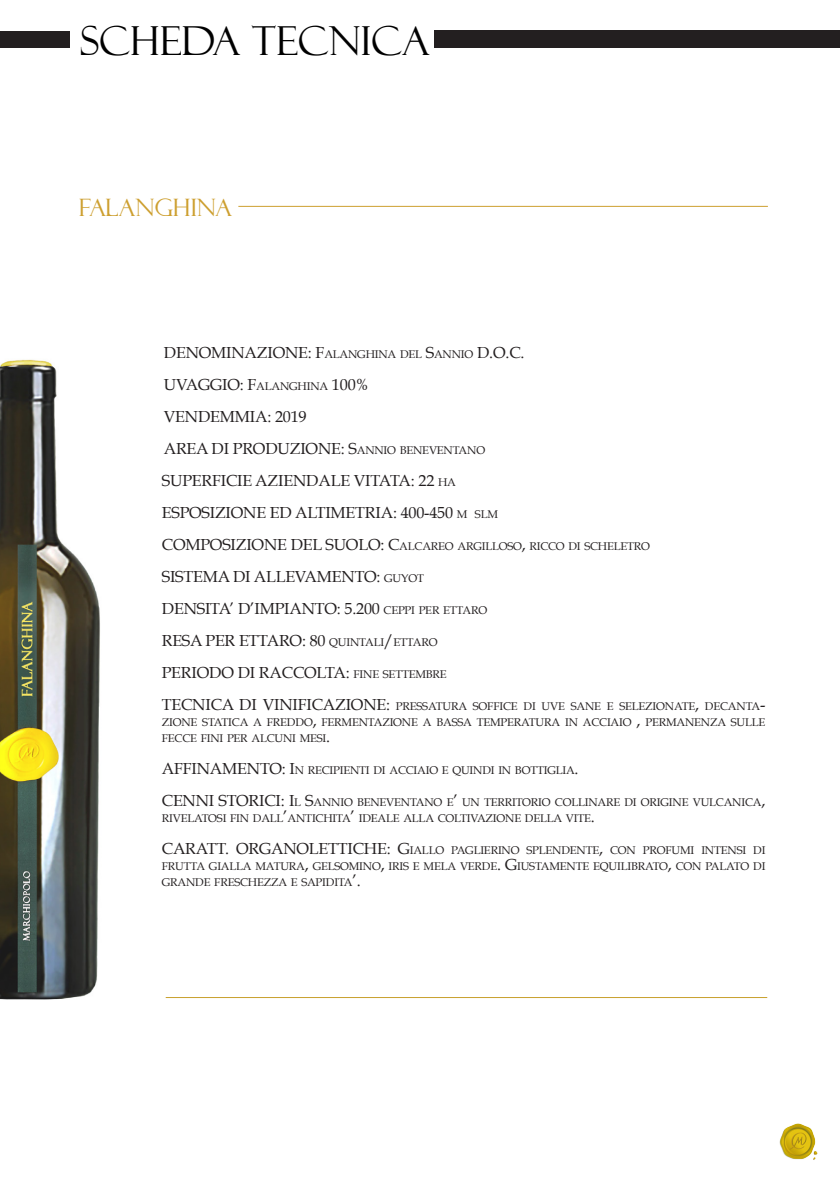
<style>
.page{position:relative;width:840px;height:1191px;background:#fff}
.page>*{position:absolute;margin:0;border:0;box-sizing:border-box;transform-origin:0 0}
.t1{font:40px "Felix Titling";color:#000}
.t2{font:24px "Felix Titling";color:#cd9f2f}
.t3{font:16px "Book Antiqua";letter-spacing:-.01em;color:#231f20}
.t4{font:11.2px "Book Antiqua";letter-spacing:-.015em;color:#231f20}
.s1{font-size:11.2px}
.s2{font-size:16px}
</style>
<div class="page">
<div style="left:434px;top:31px;width:405px;height:17px;background:#231f20"></div>
<div style="left:0;top:31px;width:69px;height:17px;background:#231f20"></div>
<img style="left:0;top:359px;width:100px;height:641px">
<img style="left:779px;top:1123px;width:39px;height:37px">
<hr style="left:166px;top:997px;width:600px;height:1px;background:#c8a12d">
<hr style="left:238px;top:206px;width:529px;height:1px;background:#cd9f2f">
<p class="t1" style="left:80px;top:18px;width:351px">SCHEDA TECNICA</p>
<p class="t2" style="left:79px;top:193px;width:155px">FALANGHINA</p>
<p class="t3" style="left:164px;top:342px;width:219px">DENOMINAZIONE: F<span class="s1">ALANGHINA</span></p>
<p class="t4" style="left:400px;top:347px;width:43px">DEL <span class="s2">S</span>ANNIO</p>
<p class="t3" style="left:477px;top:342px;width:49px">D.O.C.</p>
<p class="t3" style="left:164px;top:374px;width:206px">UVAGGIO: F<span class="s1">ALANGHINA</span> 100%</p>
<p class="t3" style="left:164px;top:406px;width:144px">VENDEMMIA: 2019</p>
<p class="t3" style="left:164px;top:438px;width:202px">AREA DI PRODUZIONE: S<span class="s1">ANNIO</span></p>
<p class="t4" style="left:399px;top:443px;width:16px">BENEVEN</p>
<p class="t4" style="left:452px;top:443px;width:16px">TANO</p>
<p class="t3" style="left:162px;top:470px;width:295px">SUPERFICIE AZIENDALE VITATA: 22 <span class="s1">HA</span></p>
<p class="t3" style="left:162px;top:502px;width:337px">ESPOSIZIONE ED ALTIMETRIA: 400-450 <span class="s1">M SLM</span></p>
<p class="t3" style="left:162px;top:534px;width:262px">COMPOSIZIONE DEL SUOLO: C<span class="s1">ALCAREO</span></p>
<p class="t4" style="left:457px;top:539px;width:80px">ARGILLOSO<span class="s2">,</span> RICCO</p>
<p class="t4" style="left:568px;top:539px;width:75px">DI SCHELETRO</p>
<p class="t3" style="left:162px;top:566px;width:263px">SISTEMA DI ALLEVAMENTO: <span class="s1">GUYOT</span></p>
<p class="t3" style="left:162px;top:598px;width:229px">DENSITA’ D’IMPIANTO: 5.200 <span class="s1">CEPPI</span></p>
<p class="t4" style="left:418px;top:603px;width:8px">PER</p>
<p class="t4" style="left:443px;top:603px;width:29px">ETTARO</p>
<p class="t3" style="left:162px;top:630px;width:184px">RESA PER ETTARO: 80 <span class="s1">QUIN</span></p>
<p class="t4" style="left:359px;top:635px;width:63px">TALI<span class="s2">/</span>ETTARO</p>
<p class="t3" style="left:162px;top:662px;width:199px">PERIODO DI RACCOLTA: <span class="s1">FINE</span></p>
<p class="t4" style="left:382px;top:667px;width:58px">SETTEMBRE</p>
<p class="t3" style="left:162px;top:694px;width:242px">TECNICA DI VINIFICAZIONE: <span class="s1">PRESSA</span></p>
<p class="t4" style="left:435px;top:699px;width:16px">TURA</p>
<p class="t4" style="left:472px;top:699px;width:8px">SOFFICE</p>
<p class="t4" style="left:523px;top:699px;width:27px">DI UVE</p>
<p class="t4" style="left:570px;top:699px;width:9px">SANE</p>
<p class="t4" style="left:606px;top:699px;width:40px">ESELEZIONA</p>
<p class="t4" style="left:681px;top:699px;width:33px">TE<span class="s2">,</span> DECAN</p>
<p class="t4" style="left:745px;top:699px;width:21px">TA<span class="s2">-</span></p>
<p class="t4" style="left:162px;top:715px;width:8px">ZIONE</p>
<p class="t4" style="left:202px;top:715px;width:34px">STATICA</p>
<p class="t4" style="left:253px;top:715px;width:23px">A FREDDO</p>
<p class="t4" style="left:312px;top:715px;width:18px"><span class="s2">,</span> FERMEN</p>
<p class="t4" style="left:368px;top:715px;width:15px">TAZIONE</p>
<p class="t4" style="left:422px;top:715px;width:29px">A BASSA</p>
<p class="t4" style="left:476px;top:715px;width:16px">TEMPERA</p>
<p class="t4" style="left:528px;top:715px;width:16px">TURA</p>
<p class="t4" style="left:564px;top:715px;width:26px">IN ACCIAIO</p>
<p class="t4" style="left:636px;top:715px;width:18px"><span class="s2">,</span> PERMANENZA</p>
<p class="t4" style="left:730px;top:715px;width:35px">SULLE</p>
<p class="t4" style="left:162px;top:731px;width:8px">FECCE</p>
<p class="t4" style="left:200px;top:731px;width:7px">FINI</p>
<p class="t4" style="left:227px;top:731px;width:8px">PER</p>
<p class="t4" style="left:251px;top:731px;width:24px">ALCUNI</p>
<p class="t4" style="left:299px;top:731px;width:32px">MESI <span class="s2">.</span></p>
<p class="t3" style="left:162px;top:758px;width:154px">AFFINAMENTO: I<span class="s1">N RECIPIEN</span></p>
<p class="t4" style="left:359px;top:763px;width:39px">TIDI ACCIAIO</p>
<p class="t4" style="left:441px;top:763px;width:27px">E QUINDI</p>
<p class="t4" style="left:498px;top:763px;width:82px">IN BOTTIGLIA <span class="s2">.</span></p>
<p class="t3" style="left:162px;top:790px;width:161px">CENNI STORICI: I<span class="s1">L</span> S<span class="s1">ANNIO</span></p>
<p class="t4" style="left:357px;top:795px;width:16px">BENEVEN</p>
<p class="t4" style="left:410px;top:795px;width:16px">TANO</p>
<p class="t4" style="left:446px;top:795px;width:52px">E<span class="s2">’</span> UN TERRI</p>
<p class="t4" style="left:515px;top:795px;width:15px">TORIO</p>
<p class="t4" style="left:554px;top:795px;width:38px">COLLINARE</p>
<p class="t4" style="left:624px;top:795px;width:52px">DIORIGINE</p>
<p class="t4" style="left:692px;top:795px;width:32px">VULCANICA</p>
<p class="t3" style="left:761px;top:790px;width:5px">,</p>
<p class="t4" style="left:162px;top:811px;width:8px">RIVE</p>
<p class="t4" style="left:187px;top:811px;width:28px">LATOSI</p>
<p class="t4" style="left:230px;top:811px;width:8px">FIN</p>
<p class="t4" style="left:253px;top:811px;width:114px">DALL<span class="s2">’</span>ANTICHITA<span class="s2">’</span> IDEA</p>
<p class="t4" style="left:386px;top:811px;width:89px">LE ALLA COLTIVAZIONE</p>
<p class="t4" style="left:524px;top:811px;width:71px">DELLA VITE<span class="s2">.</span></p>
<p class="t3" style="left:162px;top:838px;width:326px">CARATT. ORGANOLETTICHE: G<span class="s1">IALLO PAGLIERINO</span></p>
<p class="t4" style="left:526px;top:843px;width:28px">SPLENDEN</p>
<p class="t4" style="left:585px;top:843px;width:34px">TE<span class="s2">,</span> CON</p>
<p class="t4" style="left:642px;top:843px;width:9px">PROFUMI</p>
<p class="t4" style="left:701px;top:843px;width:27px">INTENSI</p>
<p class="t4" style="left:752px;top:843px;width:7px">DI</p>
<p class="t4" style="left:162px;top:859px;width:9px">FRU</p>
<p class="t4" style="left:184px;top:859px;width:160px">TTA GIALLA MATURA<span class="s2">,</span> GELSOMINO</p>
<p class="t4" style="left:380px;top:859px;width:14px"><span class="s2">,</span> IRIS</p>
<p class="t4" style="left:412px;top:859px;width:56px">EMELAVERDE</p>
<p class="t4" style="left:497px;top:859px;width:54px"><span class="s2">. G</span>IUSTAMEN</p>
<p class="t4" style="left:575px;top:859px;width:110px">TE EQUILIBRATO<span class="s2">,</span> CON</p>
<p class="t4" style="left:705px;top:859px;width:55px">PALATO DI</p>
<p class="t4" style="left:162px;top:875px;width:18px">GRANDE</p>
<p class="t4" style="left:214px;top:875px;width:8px">FRESC</p>
<p class="t4" style="left:248px;top:875px;width:18px">HEZZA</p>
<p class="t4" style="left:290px;top:875px;width:18px">E SAPIDI</p>
<p class="t4" style="left:338px;top:875px;width:24px">TA<span class="s2">’.</span></p>
</div>
